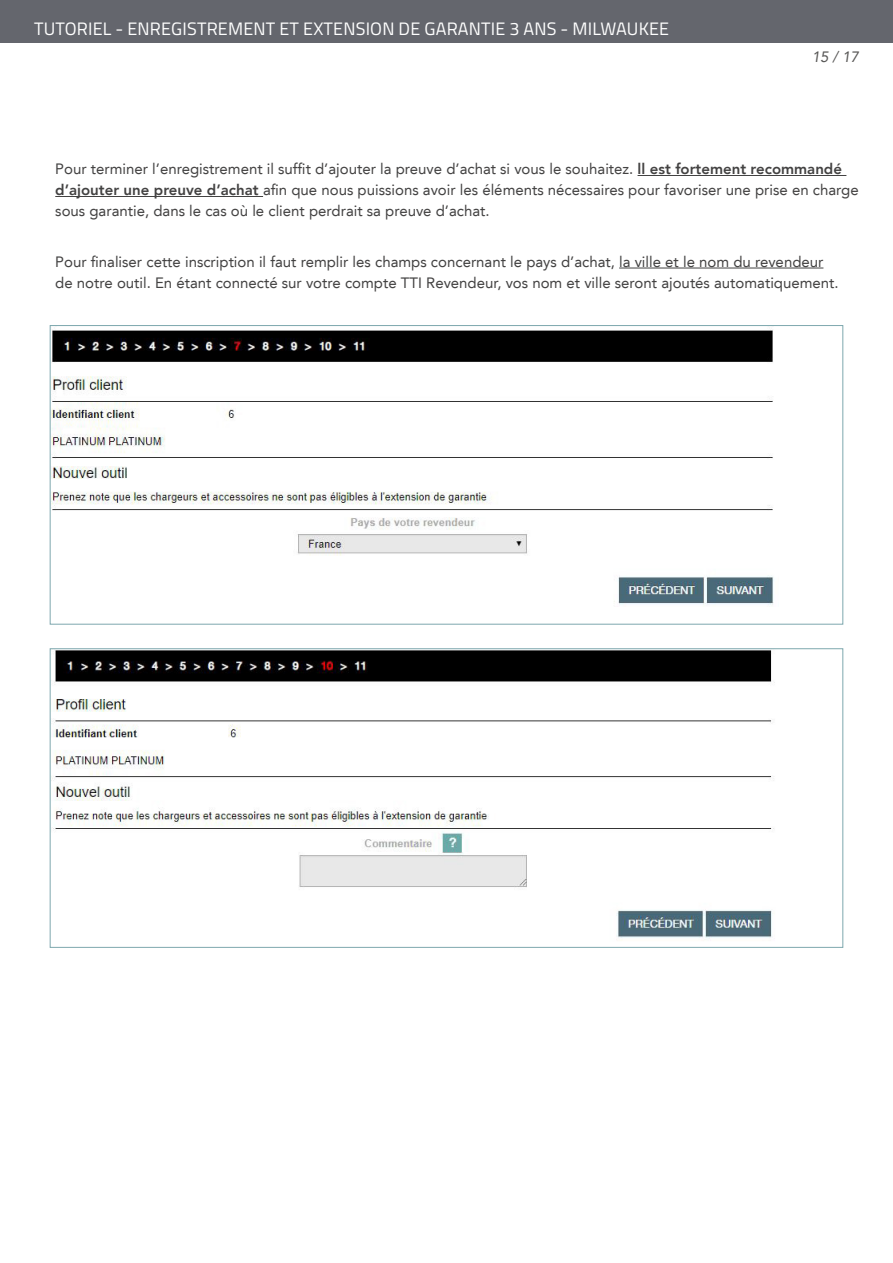
<style>
.page{position:relative;width:893px;height:1263px;background:#fff}
.page>*{position:absolute;margin:0;border:0;box-sizing:border-box;transform-origin:0 0}
.t1{font:18px "Titillium Web";letter-spacing:.01em;color:#fff}
.t2{font:15px/21px "Avenir LT";color:#434242}
.t3{font:italic 15px "Avenir LT";color:#595857}
.s1{font-weight:800}
</style>
<div class="page">
<div style="left:0;top:0;width:893px;height:43px;background:#64666d"></div>
<hr style="left:638px;top:175px;width:208px;height:1px;background:#434242">
<hr style="left:55px;top:196px;width:208px;height:1px;background:#434242">
<hr style="left:619px;top:268px;width:204px;height:1px;background:#434242">
<img style="left:52px;top:329px;width:722px;height:276px">
<img style="left:52px;top:650px;width:723px;height:291px">
<p class="t1" style="left:34px;top:15px;width:637px">TUTORIEL - ENREGISTREMENT ET EXTENSION DE GARANTIE 3 ANS - MILWAUKEE</p>
<p class="t3" style="left:812px;top:48px;width:49px">15 / 17</p>
<p class="t2" style="left:55px;top:158px;width:805px">Pour terminer l’enregistrement il suffit d’ajouter la preuve d’achat si vous le souhaitez. <span class="s1">ll est fortement recommandé d’ajouter une preuve d’achat</span> afin que nous puissions avoir les éléments nécessaires pour favoriser une prise en charge sous garantie, dans le cas où le client perdrait sa preuve d’achat.</p>
<p class="t2" style="left:55px;top:251px;width:785px">Pour finaliser cette inscription il faut remplir les champs concernant le pays d’achat, la ville et le nom du revendeur de notre outil. En étant connecté sur votre compte TTI Revendeur, vos nom et ville seront ajoutés automatiquement.</p>
</div>
